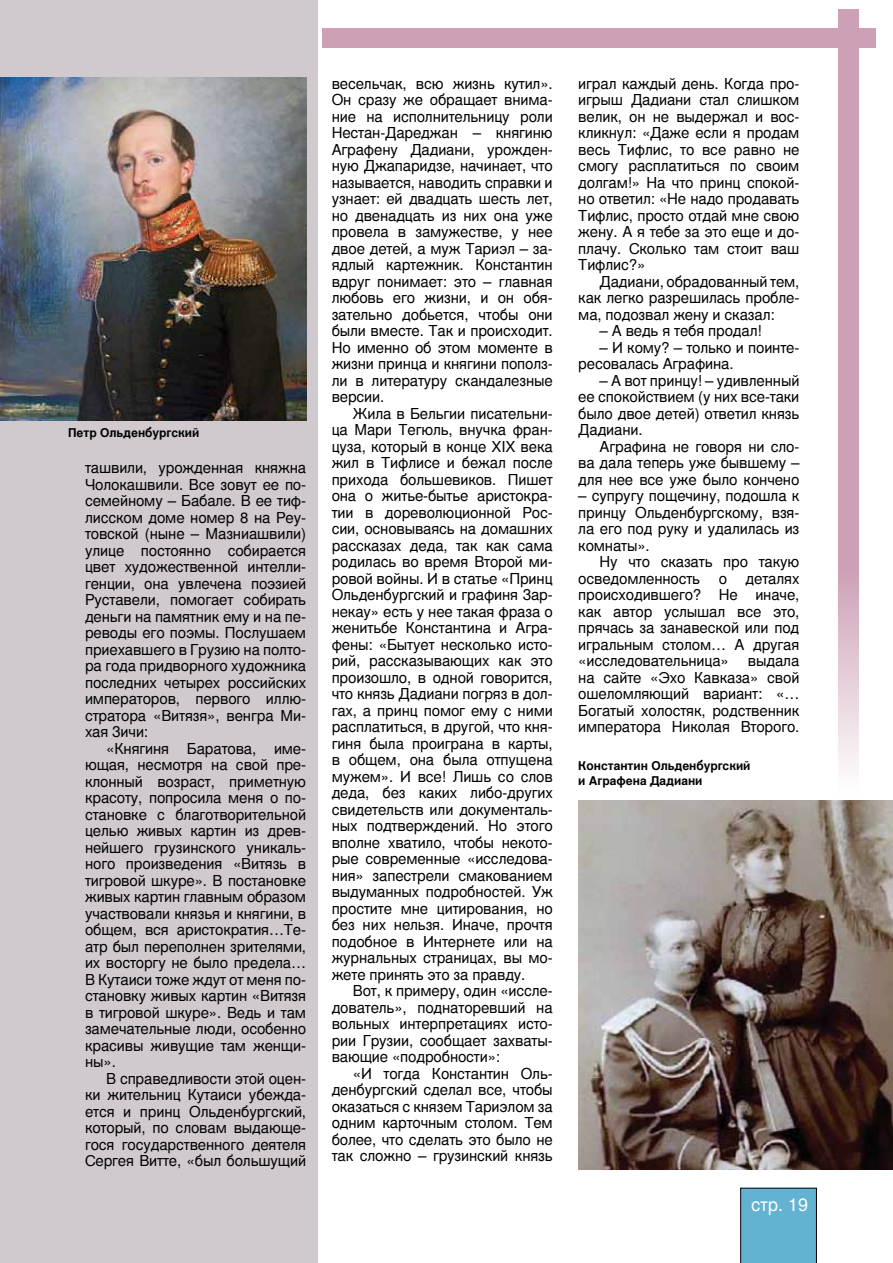
<style>
.page{position:relative;width:893px;height:1263px;background:#fff}
.page>*{position:absolute;margin:0;border:0;box-sizing:border-box;transform-origin:0 0}
.t1{font:18px "Nimbus San LCY";color:#fff}
.t2{font:15px/16.5px "Nimbus San LCY";letter-spacing:-.01em;color:#000;text-align:justify}
.t3{font:700 12px/15px "Nimbus San LCY";color:#000}
</style>
<div class="page">
<div style="left:740px;top:1188px;width:77px;height:75px;background:#63b2d2"></div>
<div style="left:0;top:0;width:318px;height:1263px;background:#d0c9ce"></div>
<svg style="left:838px;top:9px;width:21px;height:792px;background:#d4aec1"></svg>
<div style="left:322px;top:28px;width:554px;height:20px;background:#cda0b6"></div>
<img style="left:0;top:77px;width:306px;height:344px">
<img style="left:578px;top:801px;width:315px;height:368px">
<p class="t3" style="left:68px;top:425px;width:133px">Петр Ольденбургский</p>
<p class="t2" style="left:85px;top:459px;width:223px">ташвили, урожденная княжна Чолокашвили. Все зовут ее по&shy;семейному – Бабале. В ее тиф&shy;лисском доме номер 8 на Реу&shy;товской (ныне – Мазниашвили) улице постоянно собирается цвет художественной интелли&shy;генции, она увлечена поэзией Руставели, помогает собирать деньги на памятник ему и на пе&shy;реводы его поэмы. Послушаем приехавшего в Грузию на полто&shy;ра года придворного художника последних четырех российских императоров, первого иллю&shy;стратора «Витязя», венгра Ми&shy;хая Зичи:</p>
<p class="t2" style="left:85px;top:740px;width:223px;text-indent:21px">«Княгиня Баратова, име&shy;ющая, несмотря на свой пре&shy;клонный возраст, приметную красоту, попросила меня о по&shy;становке с благотворительной целью живых картин из древ&shy;нейшего грузинского уникаль&shy;ного произведения «Витязь в тигровой шкуре». В постановке живых картин главным образом участвовали князья и княгини, в общем, вся аристократия…Те&shy;атр был переполнен зрителями, их восторгу не было предела… В Кутаиси тоже ждут от меня по&shy;становку живых картин «Витязя в тигровой шкуре». Ведь и там замечательные люди, особенно красивы живущие там женщи&shy;ны».</p>
<p class="t2" style="left:85px;top:1070px;width:223px;text-indent:21px">В справедливости этой оцен&shy;ки жительниц Кутаиси убежда&shy;ется и принц Ольденбургский, который, по словам выдающе&shy;гося государственного деятеля Сергея Витте, «был большущий</p>
<p class="t2" style="left:332px;top:75px;width:223px">весельчак, всю жизнь кутил».<br>Он сразу же обращает внима&shy;ние на исполнительницу роли Н естан-Дареджан – княгиню Аграфену Дадиани, урожден&shy;ную Джапаридзе, начинает, что называется, наводить справки и узнает: ей двадцать шесть лет, но двенадцать из них она уже провела в замужестве, у нее двое детей, а муж Тариэл – за&shy;ядлый картежник. Константин вдруг понимает: это – главная любовь его жизни, и он обя&shy;зательно добьется, чтобы они были вместе. Так и происходит.<br>Но именно об этом моменте в жизни принца и княгини пополз&shy;ли в литературу скандалезные версии.</p>
<p class="t2" style="left:332px;top:405px;width:223px;text-indent:21px">Жила в Бельгии писательни&shy;ца Мари Тегюль, внучка фран&shy;цуза, который в конце XIX века жил в Тифлисе и бежал после прихода большевиков. П ишет она о житье-бытье аристокра&shy;тии в дореволюционной Рос&shy;сии, основываясь на домашних рассказах деда, так как сама родилась во время Второй ми&shy;ровой войны. И в статье «П ринц Ольденбургский и графиня Зар&shy;некау» есть у нее такая фраза о женитьбе Константина и Агра&shy;фены: «Бытует несколько исто&shy;рий, рассказывающих как это произошло, в одной говорится, что князь Дадиани погряз в дол&shy;гах, а принц помог ему с ними расплатиться, в другой, что кня&shy;гиня была проиграна в карты, в общем, она была отпущена мужем». И все! Лишь со слов деда, без каких либо-других свидетельств или документаль&shy;ных подтверждений. Н о этого вполне хватило, чтобы некото&shy;рые современные «исследова&shy;ния» запестрели смакованием выдуманных подробностей. Уж простите мне цитирования, но без них нельзя. И наче, прочтя подобное в И нтернете или на журнальных страницах, вы мо&shy;жете принять это за правду.</p>
<p class="t2" style="left:332px;top:983px;width:223px;text-indent:21px">Вот, к примеру, один «иссле&shy;дователь», поднаторевший на вольных интерпретациях исто&shy;рии Грузии, сообщает захваты&shy;вающие «подробности»:</p>
<p class="t2" style="left:332px;top:1065px;width:223px;text-indent:21px">«И тогда Константин Оль&shy;денбургский сделал все, чтобы оказаться с князем Тариэлом за одним карточным столом. Тем более, что сделать это было не так сложно – грузинский князь</p>
<p class="t2" style="left:578px;top:75px;width:223px">играл каждый день. Когда про&shy;игрыш Дадиани стал слишком велик, он не выдержал и вос&shy;кликнул: «Даже если я продам весь Тифлис, то все равно не смогу расплатиться по своим долгам!» На что принц спокой&shy;но ответил: «Н е надо продавать Тифлис, просто отдай мне свою жену. А я тебе за это еще и до&shy;плачу. Сколько там стоит ваш Тифлис?»</p>
<p class="t2" style="left:578px;top:273px;width:223px;text-indent:21px">Дадиани, обрадованный тем, как легко разрешилась пробле&shy;ма, подозвал жену и сказал:</p>
<p class="t2" style="left:600px;top:323px;width:164px">– А ведь я тебя продал!</p>
<p class="t2" style="left:578px;top:339px;width:223px;text-indent:21px">– И кому? – только и поинте&shy;ресовалась Аграфина.</p>
<p class="t2" style="left:578px;top:372px;width:223px;text-indent:21px">– А вот принцу! – удивленный ее спокойствием (у них все-таки было двое детей) ответил князь Дадиани.</p>
<p class="t2" style="left:578px;top:438px;width:223px;text-indent:21px">Аграфина не говоря ни сло&shy;ва дала теперь уже бывшему – для нее все уже было кончено</p>
<p class="t2" style="left:578px;top:488px;width:223px">– супругу пощечину, подошла к принцу Ольденбургскому, взя&shy;ла его под руку и удалилась из комнаты».</p>
<p class="t2" style="left:578px;top:554px;width:223px;text-indent:21px">Ну что сказать про такую осведомленность о деталях происходившего? Не иначе, как автор услышал все это, прячась за занавеской или под игральным столом… А другая «исследовательница»</p>
<p class="t2" style="left:578px;top:653px;width:223px;text-indent:170px">выдала на сайте «Эхо Кавказа» свой ошеломляющий вариант: «… Богатый холостяк, родственник императора Н иколая Второго.</p>
<p class="t3" style="left:578px;top:758px;width:174px">Константин Ольденбургский и Аграфена Дадиани</p>
<p class="t1" style="left:751px;top:1194px;width:59px">стр. 19</p>
</div>
